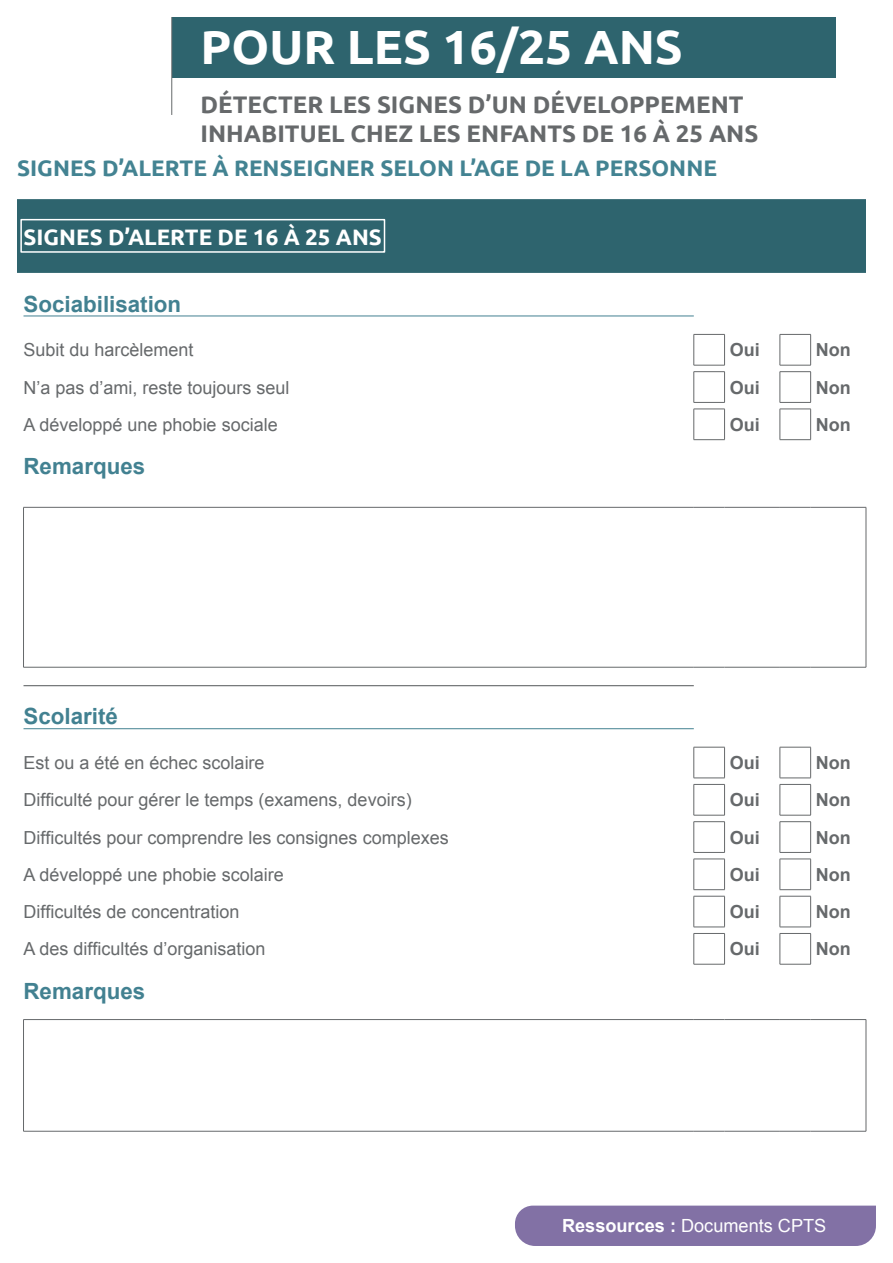
<style>
.page{position:relative;width:893px;height:1263px;background:#fff}
.page>*{position:absolute;margin:0;border:0;box-sizing:border-box;transform-origin:0 0}
.t1{font:700 48px "Ubuntu";color:#fff}
.t2{font:700 24px/28.8px "Ubuntu";color:#66696b}
.t3{font:700 22.5px "Ubuntu";color:#438392}
.t4{font:700 22.35px "Arial";color:#428191}
.t5{font:700 22.35px "Ubuntu";color:#fff}
.t6{font:18.15px "Arial";color:#fff}
.t7{font:18px "Arial";color:#66696b}
.t8{font:700 18px "Arial";color:#66696b}
.s1{font-weight:700}
</style>
<div class="page">
<div style="left:515px;top:1205px;width:361px;height:41px;background:#8271a5"></div>
<div style="left:172px;top:17px;width:664px;height:61px;background:#2e646e"></div>
<hr style="left:172px;top:17px;width:1px;height:98px;background:#66696b">
<div style="left:17px;top:199px;width:849px;height:74px;background:#2e646e"></div>
<hr style="left:694px;top:365px;width:31px;height:1px;background:#66696b">
<hr style="left:780px;top:365px;width:31px;height:1px;background:#66696b">
<hr style="left:694px;top:402px;width:31px;height:1px;background:#66696b">
<hr style="left:780px;top:402px;width:31px;height:1px;background:#66696b">
<hr style="left:694px;top:439px;width:31px;height:1px;background:#66696b">
<hr style="left:780px;top:439px;width:31px;height:1px;background:#66696b">
<hr style="left:694px;top:778px;width:31px;height:1px;background:#66696b">
<hr style="left:780px;top:778px;width:31px;height:1px;background:#66696b">
<hr style="left:694px;top:815px;width:31px;height:1px;background:#66696b">
<hr style="left:780px;top:815px;width:31px;height:1px;background:#66696b">
<hr style="left:694px;top:852px;width:31px;height:1px;background:#66696b">
<hr style="left:780px;top:852px;width:31px;height:1px;background:#66696b">
<hr style="left:694px;top:889px;width:31px;height:1px;background:#66696b">
<hr style="left:780px;top:889px;width:31px;height:1px;background:#66696b">
<hr style="left:694px;top:927px;width:31px;height:1px;background:#66696b">
<hr style="left:780px;top:927px;width:31px;height:1px;background:#66696b">
<hr style="left:694px;top:964px;width:31px;height:1px;background:#66696b">
<hr style="left:780px;top:964px;width:31px;height:1px;background:#66696b">
<hr style="left:694px;top:334px;width:31px;height:1px;background:#66696b">
<hr style="left:693px;top:335px;width:1px;height:30px;background:#66696b">
<hr style="left:724px;top:335px;width:1px;height:30px;background:#66696b">
<hr style="left:694px;top:371px;width:31px;height:1px;background:#66696b">
<hr style="left:693px;top:372px;width:1px;height:30px;background:#66696b">
<hr style="left:724px;top:372px;width:1px;height:30px;background:#66696b">
<hr style="left:694px;top:409px;width:31px;height:1px;background:#66696b">
<hr style="left:693px;top:409px;width:1px;height:30px;background:#66696b">
<hr style="left:724px;top:409px;width:1px;height:30px;background:#66696b">
<hr style="left:694px;top:747px;width:31px;height:1px;background:#66696b">
<hr style="left:693px;top:747px;width:1px;height:31px;background:#66696b">
<hr style="left:724px;top:747px;width:1px;height:31px;background:#66696b">
<hr style="left:694px;top:784px;width:31px;height:1px;background:#66696b">
<hr style="left:693px;top:785px;width:1px;height:30px;background:#66696b">
<hr style="left:724px;top:785px;width:1px;height:30px;background:#66696b">
<hr style="left:694px;top:821px;width:31px;height:1px;background:#66696b">
<hr style="left:693px;top:822px;width:1px;height:30px;background:#66696b">
<hr style="left:724px;top:822px;width:1px;height:30px;background:#66696b">
<hr style="left:694px;top:859px;width:31px;height:1px;background:#66696b">
<hr style="left:693px;top:859px;width:1px;height:30px;background:#66696b">
<hr style="left:724px;top:859px;width:1px;height:30px;background:#66696b">
<hr style="left:694px;top:896px;width:31px;height:1px;background:#66696b">
<hr style="left:693px;top:896px;width:1px;height:31px;background:#66696b">
<hr style="left:724px;top:896px;width:1px;height:31px;background:#66696b">
<hr style="left:694px;top:933px;width:31px;height:1px;background:#66696b">
<hr style="left:693px;top:934px;width:1px;height:30px;background:#66696b">
<hr style="left:724px;top:934px;width:1px;height:30px;background:#66696b">
<hr style="left:780px;top:334px;width:31px;height:1px;background:#66696b">
<hr style="left:780px;top:335px;width:1px;height:30px;background:#66696b">
<hr style="left:810px;top:335px;width:1px;height:30px;background:#66696b">
<hr style="left:780px;top:371px;width:31px;height:1px;background:#66696b">
<hr style="left:780px;top:372px;width:1px;height:30px;background:#66696b">
<hr style="left:810px;top:372px;width:1px;height:30px;background:#66696b">
<hr style="left:780px;top:409px;width:31px;height:1px;background:#66696b">
<hr style="left:780px;top:409px;width:1px;height:30px;background:#66696b">
<hr style="left:810px;top:409px;width:1px;height:30px;background:#66696b">
<hr style="left:780px;top:747px;width:31px;height:1px;background:#66696b">
<hr style="left:780px;top:747px;width:1px;height:31px;background:#66696b">
<hr style="left:810px;top:747px;width:1px;height:31px;background:#66696b">
<hr style="left:780px;top:784px;width:31px;height:1px;background:#66696b">
<hr style="left:780px;top:785px;width:1px;height:30px;background:#66696b">
<hr style="left:810px;top:785px;width:1px;height:30px;background:#66696b">
<hr style="left:780px;top:821px;width:31px;height:1px;background:#66696b">
<hr style="left:780px;top:822px;width:1px;height:30px;background:#66696b">
<hr style="left:810px;top:822px;width:1px;height:30px;background:#66696b">
<hr style="left:780px;top:859px;width:31px;height:1px;background:#66696b">
<hr style="left:780px;top:859px;width:1px;height:30px;background:#66696b">
<hr style="left:810px;top:859px;width:1px;height:30px;background:#66696b">
<hr style="left:780px;top:896px;width:31px;height:1px;background:#66696b">
<hr style="left:780px;top:896px;width:1px;height:31px;background:#66696b">
<hr style="left:810px;top:896px;width:1px;height:31px;background:#66696b">
<hr style="left:780px;top:933px;width:31px;height:1px;background:#66696b">
<hr style="left:780px;top:934px;width:1px;height:30px;background:#66696b">
<hr style="left:810px;top:934px;width:1px;height:30px;background:#66696b">
<hr style="left:24px;top:685px;width:670px;height:1px;background:#66696b">
<hr style="left:23px;top:507px;width:671px;height:1px;background:#66696b">
<hr style="left:23px;top:507px;width:1px;height:160px;background:#66696b">
<hr style="left:694px;top:507px;width:30px;height:1px;background:#66696b">
<hr style="left:724px;top:507px;width:56px;height:1px;background:#66696b">
<hr style="left:780px;top:507px;width:31px;height:1px;background:#66696b">
<hr style="left:811px;top:507px;width:55px;height:1px;background:#66696b">
<hr style="left:866px;top:507px;width:1px;height:160px;background:#66696b">
<hr style="left:23px;top:667px;width:671px;height:1px;background:#66696b">
<hr style="left:694px;top:667px;width:30px;height:1px;background:#66696b">
<hr style="left:724px;top:667px;width:56px;height:1px;background:#66696b">
<hr style="left:780px;top:667px;width:31px;height:1px;background:#66696b">
<hr style="left:811px;top:667px;width:55px;height:1px;background:#66696b">
<hr style="left:23px;top:1019px;width:671px;height:1px;background:#66696b">
<hr style="left:23px;top:1020px;width:1px;height:111px;background:#66696b">
<hr style="left:694px;top:1019px;width:30px;height:1px;background:#66696b">
<hr style="left:724px;top:1019px;width:56px;height:1px;background:#66696b">
<hr style="left:780px;top:1019px;width:31px;height:1px;background:#66696b">
<hr style="left:811px;top:1019px;width:55px;height:1px;background:#66696b">
<hr style="left:866px;top:1020px;width:1px;height:111px;background:#66696b">
<hr style="left:23px;top:1131px;width:671px;height:1px;background:#66696b">
<hr style="left:694px;top:1131px;width:30px;height:1px;background:#66696b">
<hr style="left:724px;top:1131px;width:56px;height:1px;background:#66696b">
<hr style="left:780px;top:1131px;width:31px;height:1px;background:#66696b">
<hr style="left:811px;top:1131px;width:55px;height:1px;background:#66696b">
<hr style="left:24px;top:728px;width:670px;height:1px;background:#428191">
<hr style="left:24px;top:316px;width:670px;height:1px;background:#428191">
<div style="left:20px;top:219px;width:365px;height:34px;border:2px solid #fff"></div>
<h1 class="t1" style="left:201px;top:18px;width:484px">POUR LES 16/25 ANS</h1>
<h2 class="t2" style="left:201px;top:90px;width:559px">DÉTECTER LES SIGNES D’UN DÉVELOPPEMENT<br>INHABITUEL CHEZ LES ENFANTS DE 16 À 25 ANS</h2>
<p class="t3" style="left:17px;top:154px;width:701px">SIGNES D’ALERTE À RENSEIGNER SELON L’AGE DE LA PERSONNE</p>
<p class="t5" style="left:24px;top:223px;width:360px">SIGNES D’ALERTE DE 16 À 25 ANS</p>
<p class="t4" style="left:24px;top:289px;width:159px">Sociabilisation</p>
<p class="t7" style="left:24px;top:338px;width:172px">Subit du harcèlement</p>
<p class="t8" style="left:730px;top:338px;width:32px">Oui</p>
<p class="t8" style="left:816px;top:338px;width:36px">Non</p>
<p class="t7" style="left:24px;top:375px;width:268px">N’a pas d’ami, reste toujours seul</p>
<p class="t8" style="left:730px;top:375px;width:32px">Oui</p>
<p class="t8" style="left:816px;top:375px;width:36px">Non</p>
<p class="t7" style="left:24px;top:413px;width:256px">A développé une phobie sociale</p>
<p class="t8" style="left:730px;top:413px;width:32px">Oui</p>
<p class="t8" style="left:816px;top:413px;width:36px">Non</p>
<p class="t4" style="left:24px;top:452px;width:123px">Remarques</p>
<p class="t4" style="left:24px;top:702px;width:96px">Scolarité</p>
<p class="t7" style="left:24px;top:751px;width:243px">Est ou a été en échec scolaire</p>
<p class="t8" style="left:730px;top:751px;width:32px">Oui</p>
<p class="t8" style="left:816px;top:751px;width:36px">Non</p>
<p class="t7" style="left:24px;top:788px;width:390px">Difficulté pour gérer le temps (examens, devoirs)</p>
<p class="t8" style="left:730px;top:788px;width:32px">Oui</p>
<p class="t8" style="left:816px;top:788px;width:36px">Non</p>
<p class="t7" style="left:24px;top:825px;width:427px">Difficultés pour comprendre les consignes complexes</p>
<p class="t8" style="left:730px;top:825px;width:32px">Oui</p>
<p class="t8" style="left:816px;top:825px;width:36px">Non</p>
<p class="t7" style="left:24px;top:863px;width:262px">A développé une phobie scolaire</p>
<p class="t8" style="left:730px;top:863px;width:32px">Oui</p>
<p class="t8" style="left:816px;top:863px;width:36px">Non</p>
<p class="t7" style="left:24px;top:900px;width:218px">Difficultés de concentration</p>
<p class="t8" style="left:730px;top:900px;width:32px">Oui</p>
<p class="t8" style="left:816px;top:900px;width:36px">Non</p>
<p class="t7" style="left:24px;top:937px;width:244px">A des difficultés d’organisation</p>
<p class="t8" style="left:730px;top:937px;width:32px">Oui</p>
<p class="t8" style="left:816px;top:937px;width:36px">Non</p>
<p class="t4" style="left:24px;top:976px;width:123px">Remarques</p>
<p class="t6" style="left:562px;top:1214px;width:266px"><span class="s1">Ressources :</span> Documents CPTS</p>
</div>
